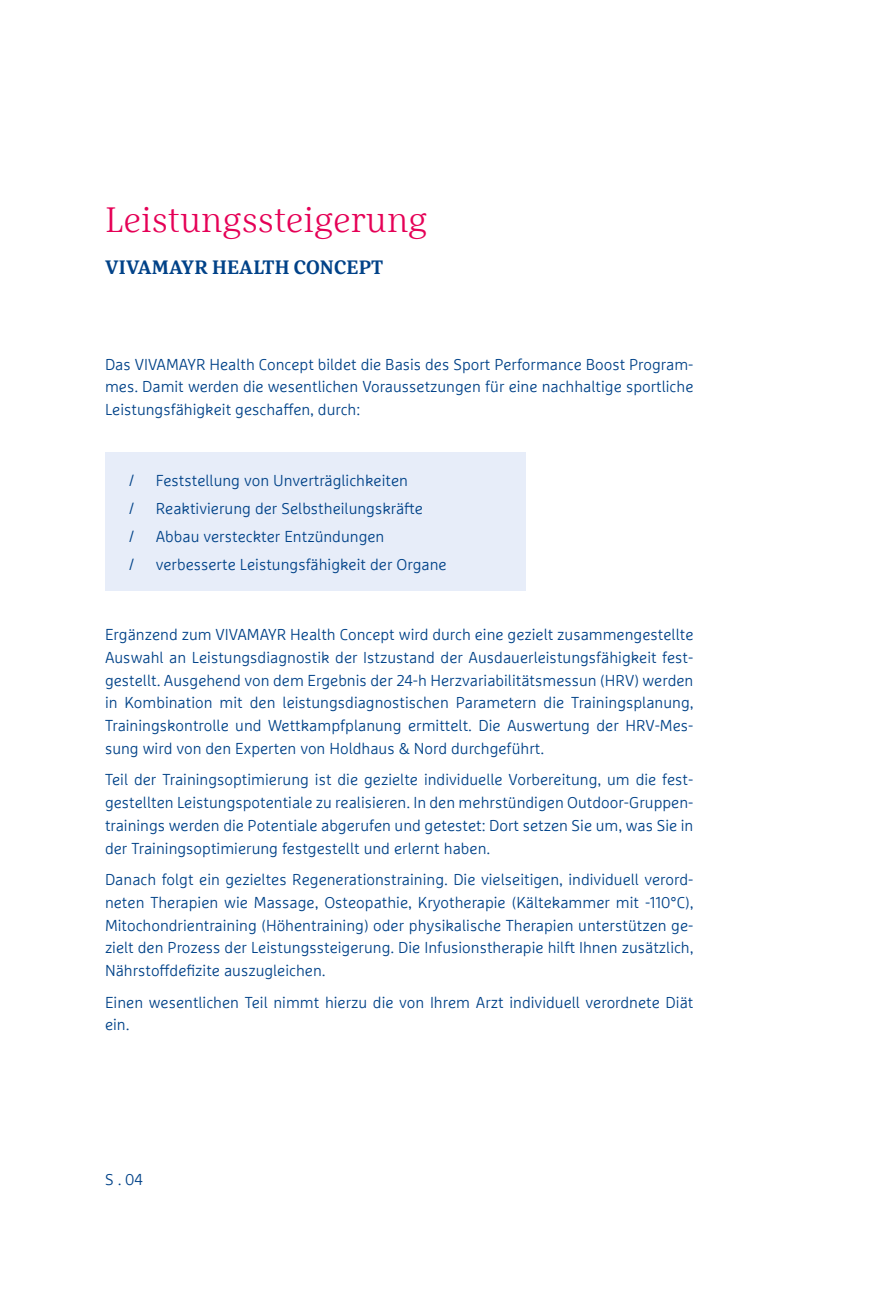
<style>
.page{position:relative;width:893px;height:1290px;background:#fff}
.page>*{position:absolute;margin:0;border:0;box-sizing:border-box;transform-origin:0 0}
.t1{font:300 35px "Marselis Serif Pro";color:#e50056}
.t2{font:700 19.25px "Marselis Serif Pro";letter-spacing:.01em;color:#004288}
.t3{font:300 15.75px/22.8px "Marselis Pro";color:#004288;text-align:justify}
.t4{font:15.75px "Arial";color:#004288}
</style>
<div class="page">
<div style="left:105px;top:452px;width:420px;height:139px;background:#e7edf9"></div>
<h1 class="t1" style="left:105px;top:199px;width:324px">Leistungssteigerung</h1>
<p class="t2" style="left:105px;top:255px;width:280px">VIVAMAYR HEALTH CONCEPT</p>
<p class="t3" style="left:105px;top:352px;width:590px">Das VIVAMAYR Health Concept bildet die Basis des Sport Performance Boost Program&shy;mes. Damit werden die wesentlichen Voraussetzungen für eine nachhaltige sportliche Leistungsfähigkeit geschaffen, durch:</p>
<p class="t4" style="left:129px;top:470px;width:6px">/</p>
<p class="t3" style="left:156px;top:468px;width:254px">Feststellung von Unverträglichkeiten</p>
<p class="t4" style="left:129px;top:498px;width:6px">/</p>
<p class="t3" style="left:156px;top:496px;width:269px">Reaktivierung der Selbstheilungskräfte</p>
<p class="t4" style="left:129px;top:526px;width:6px">/</p>
<p class="t3" style="left:156px;top:524px;width:230px">Abbau versteckter Entzündungen</p>
<p class="t4" style="left:129px;top:554px;width:6px">/</p>
<p class="t3" style="left:156px;top:552px;width:292px">verbesserte Leistungsfähigkeit der Organe</p>
<p class="t3" style="left:105px;top:623px;width:590px">Ergänzend zum VIVAMAYR Health Concept wird durch eine gezielt zusammengestellte Auswahl an Leistungsdiagnostik der Istzustand der Ausdauerleistungsfähigkeit fest&shy;gestellt. Ausgehend von dem Ergebnis der 24-h Herzvariabilitätsmessun (HRV) werden in Kombination mit den leistungsdiagnostischen Parametern die Trainingsplanung, Trainingskontrolle und Wettkampfplanung ermittelt. Die Auswertung der HRV-Mes&shy;sung wird von den Experten von Holdhaus &amp; Nord durchgeführt.</p>
<p class="t3" style="left:105px;top:768px;width:590px">Teil der Trainingsoptimierung ist die gezielte individuelle Vorbereitung, um die fest&shy;gestellten Leistungspotentiale zu realisieren. In den mehrstündigen Outdoor-Gruppen&shy;trainings werden die Potentiale abgerufen und getestet: Dort setzen Sie um, was Sie in der Trainingsoptimierung festgestellt und erlernt haben.</p>
<p class="t3" style="left:105px;top:868px;width:590px">Danach folgt ein gezieltes Regenerationstraining. Die vielseitigen, individuell verord&shy;neten Therapien wie Massage, Osteopathie, Kryotherapie (Kältekammer mit -110°C), Mitochondrientraining (Höhentraining) oder physikalische Therapien unterstützen ge&shy;zielt den Prozess der Leistungssteigerung. Die Infusionstherapie hilft Ihnen zusätzlich, Nährstoffdefizite auszugleichen.</p>
<p class="t3" style="left:105px;top:990px;width:590px">Einen wesentlichen Teil nimmt hierzu die von Ihrem Arzt individuell verordnete Diät ein.</p>
<p class="t3" style="left:105px;top:1168px;width:40px">S . 04</p>
</div>
